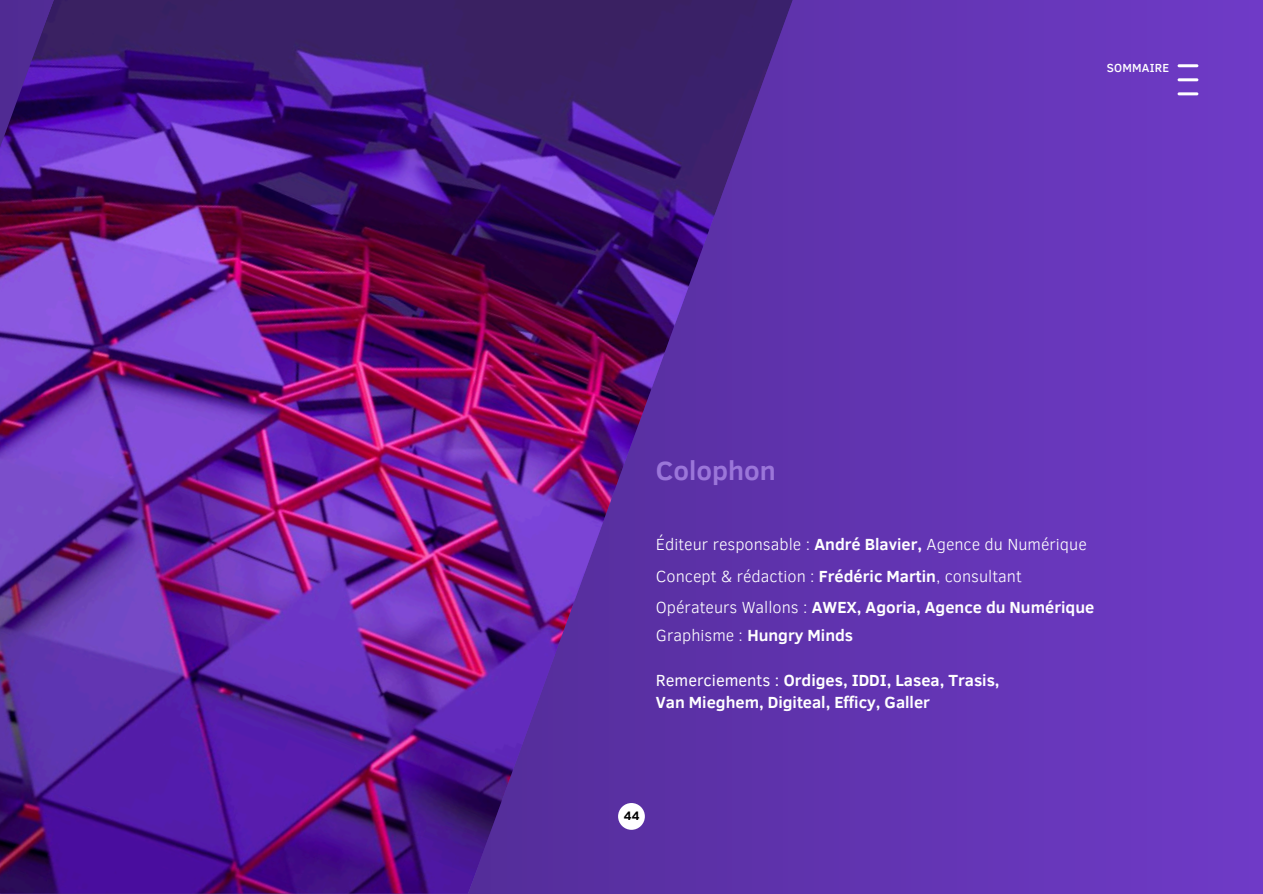
<style>
.page{position:relative;width:1263px;height:894px;background:#fff}
.page>*{position:absolute;margin:0;border:0;box-sizing:border-box;transform-origin:0 0}
.t1{font:700 27px "Clear Sans";color:#9b76d9}
.t2{font:300 16.5px/31.5px "Clear Sans";color:#fff}
.t3{font:700 16.5px/22.5px "Clear Sans";color:#fff}
.t4{font:700 12.6px "Clear Sans";color:#000}
.t5{font:500 12px "Clear Sans";letter-spacing:.015em;color:#fff}
.s1{font-weight:700}
.s2{font-weight:300}
.s3{font-weight:400}
</style>
<div class="page">
<div style="left:0;top:0;width:1263px;height:893px;background:linear-gradient(to bottom,#6736ba,#6736ba)"></div>
<img style="left:0;top:0;width:793px;height:893px">
<div style="left:618px;top:802px;width:27px;height:27px;background:#fff;border-radius:50%"></div>
<hr style="left:1177px;top:64px;width:21px;height:3px;background:#fff;border-radius:2px">
<hr style="left:1177px;top:78px;width:21px;height:3px;background:#fff;border-radius:2px">
<hr style="left:1177px;top:92px;width:21px;height:3px;background:#fff;border-radius:2px">
<p class="t5" style="left:1107px;top:59px;width:64px">SOMMAIRE</p>
<p class="t1" style="left:656px;top:450px;width:121px">Colophon</p>
<p class="t2" style="left:656px;top:528px;width:440px">Éditeur responsable : <span class="s1">André Blavier,</span> Agence du Numérique<br>Concept &amp; rédaction : <span class="s1">Frédéric Martin</span>, consultant<br>Opérateurs Wallons : <span class="s1">AWEX, Agoria, Agence du Numérique</span></p>
<p class="t3" style="left:656px;top:622px;width:199px"><span class="s2">Graphisme :</span> Hungry Minds</p>
<h2 class="t3" style="left:656px;top:667px;width:345px"><span class="s3">Remerciements :</span> Ordiges, IDDI, Lasea, Trasis,<br>Van Mieghem, Digiteal, Efficy, Galler</h2>
<h1 class="t4" style="left:624px;top:805px;width:17px">44</h1>
</div>
